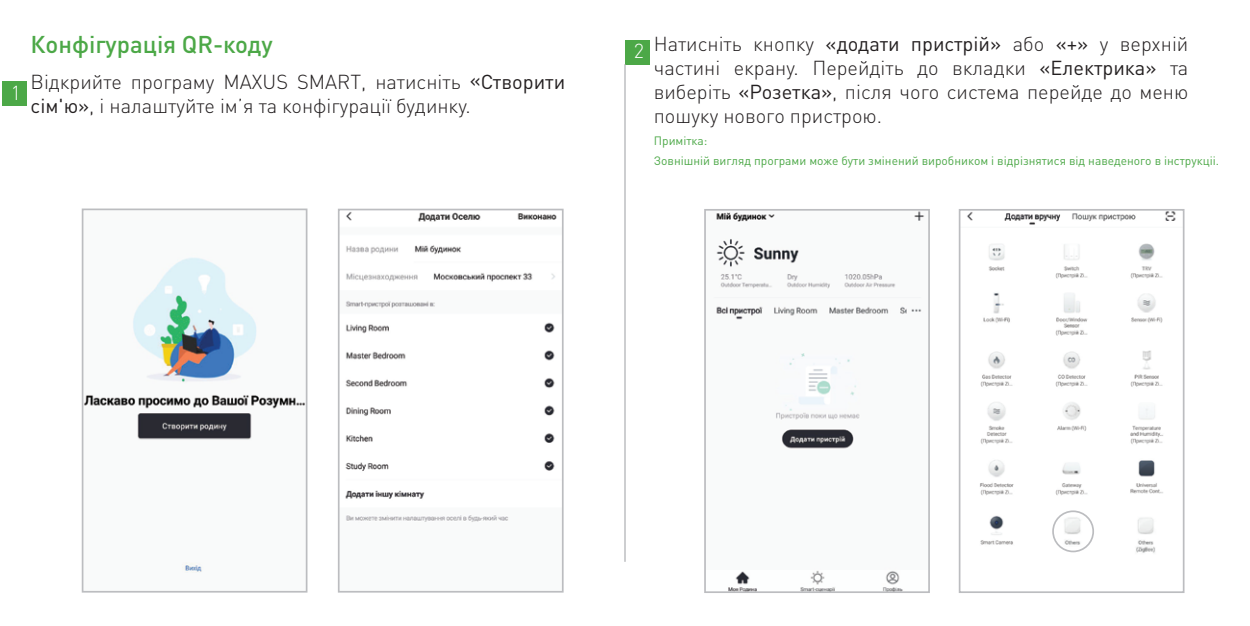
<style>
.page{position:relative;width:1250px;height:626px;background:#fff}
.page>*{position:absolute;margin:0;border:0;box-sizing:border-box;transform-origin:0 0}
.t1{font:500 24px "DIN Pro";color:#4ca847}
.t2{font:300 20px/24px "DIN Pro";color:#231f20}
.t3{font:300 20px "DIN Pro";color:#fff}
.t4{font:12px/20px "DIN Pro";color:#4ca847}
.s1{font-weight:400}
</style>
<div class="page">
<img style="left:345px;top:212px;width:212px;height:310px">
<div style="left:338px;top:209px;width:225px;height:384px;border:2px solid #bcbdc0"></div>
<div style="left:625px;top:40px;width:24px;height:24px;background:#4ca847"></div>
<div style="left:2px;top:81px;width:24px;height:25px;background:#4ca847"></div>
<img style="left:85px;top:257px;width:219px;height:316px">
<div style="left:82px;top:209px;width:225px;height:384px;border:2px solid #bcbdc0"></div>
<img style="left:715px;top:212px;width:210px;height:378px">
<div style="left:704px;top:209px;width:226px;height:384px;border:2px solid #bcbdc0"></div>
<img style="left:967px;top:212px;width:209px;height:341px">
<div style="left:958px;top:209px;width:226px;height:384px;border:2px solid #bcbdc0"></div>
<div style="left:1052px;top:510px;width:42px;height:42px;border:2px solid #bcbdc0;border-radius:50%"></div>
<hr style="left:624px;top:64px;width:1px;height:498px;background:#a8a9ad">
<p class="t3" style="left:11px;top:80px;width:12px">1</p>
<p class="t1" style="left:31px;top:29px;width:244px">Конфігурація QR-коду</p>
<p class="t2" style="left:31px;top:70px;width:536px">Відкрийте програму MAXUS SMART, натисніть <span class="s1">«Створити сім'ю»</span>, і налаштуйте ім’я та конфігурації будинку.</p>
<p class="t3" style="left:634px;top:39px;width:12px">2</p>
<p class="t2" style="left:654px;top:32px;width:536px;text-align:justify">Натисніть кнопку <span class="s1">«додати пристрій»</span> або <span class="s1">«+»</span> у верхній частині екрану. Перейдіть до вкладки <span class="s1">«Електрика»</span> та виберіть <span class="s1">«Розетка»</span>, після чого система перейде до меню пошуку нового пристрою.</p>
<p class="t4" style="left:654px;top:130px;width:567px">Примітка:<br>Зовнiшнiй вигляд програми може бути змiнений виробником i вiдрiзнятися вiд наведеного в iнструкцii.</p>
</div>
